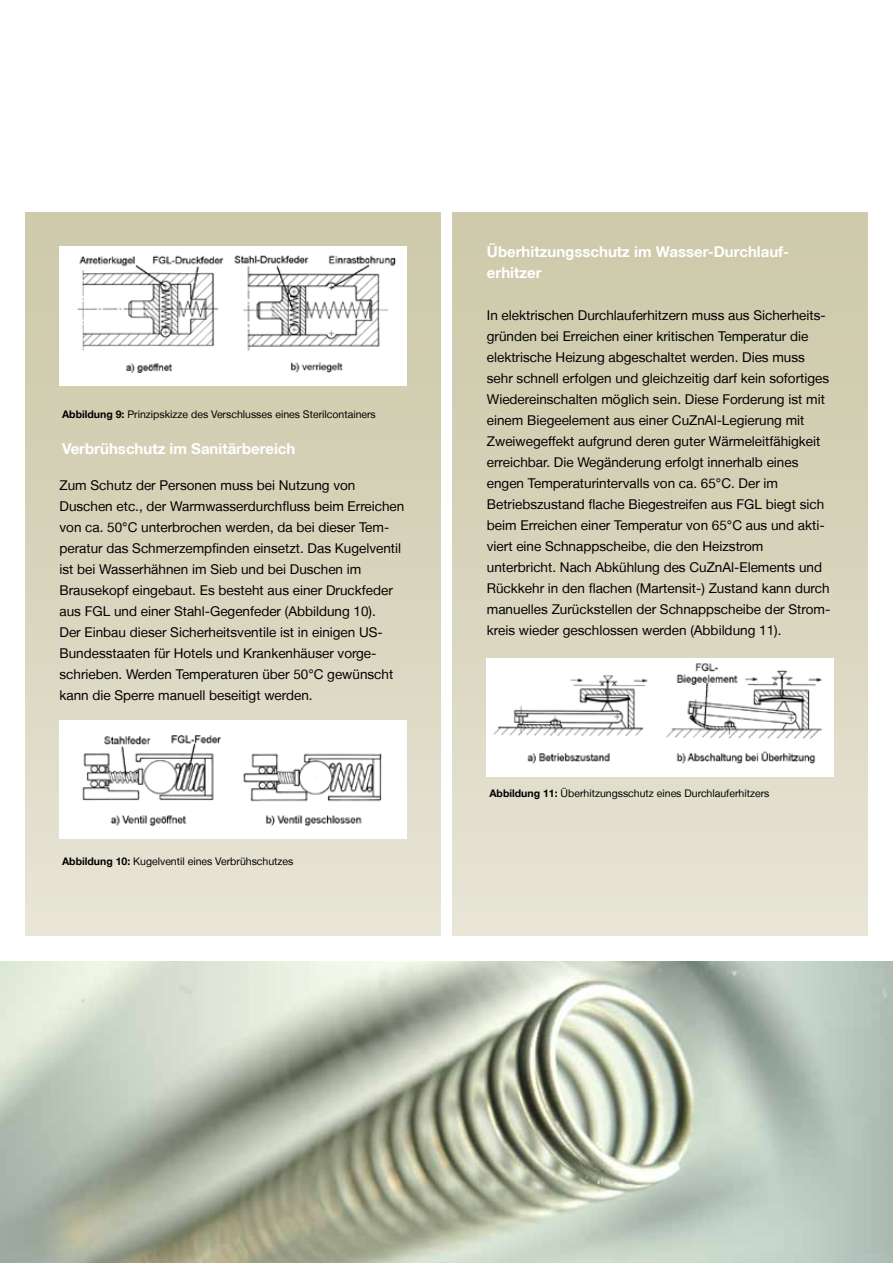
<style>
.page{position:relative;width:893px;height:1263px;background:#fff}
.page>*{position:absolute;margin:0;border:0;box-sizing:border-box;transform-origin:0 0}
.t1{font:700 15px/21px "Helvetica Neue LT";color:#fff}
.t2{font:13.5px/21px "Helvetica Neue LT";color:#000}
.t3{font:10.5px "Helvetica Neue LT";color:#000}
.s1{font-weight:700}
</style>
<div class="page">
<div style="left:453px;top:213px;width:414px;height:722px;background:linear-gradient(to bottom,#cbc7a7,#e7e4d6)"></div>
<div style="left:26px;top:213px;width:414px;height:722px;background:linear-gradient(to bottom,#ccc8a8,#e7e4d5)"></div>
<img style="left:487px;top:658px;width:346px;height:118px">
<img style="left:60px;top:721px;width:346px;height:118px">
<img style="left:0;top:961px;width:893px;height:302px">
<img style="left:60px;top:247px;width:346px;height:139px">
<p class="t3" style="left:62px;top:408px;width:315px"><span class="s1">Abbildung 9:</span> Prinzipskizze des Verschlusses eines Sterilcontainers</p>
<p class="t1" style="left:62px;top:438px;width:235px">Verbrühschutz im Sanitärbereich</p>
<p class="t2" style="left:60px;top:475px;width:346px">Zum Schutz der Personen muss bei Nutzung von Duschen etc., der Warmwasserdurchfluss beim Erreichen von ca. 50°C unterbrochen werden, da bei dieser Tem&shy;peratur das Schmerzempfinden einsetzt. Das Kugelventil ist bei Wasserhähnen im Sieb und bei Duschen im Brausekopf eingebaut. Es besteht aus einer Druckfeder aus FGL und einer Stahl-Gegenfeder (Abbildung 10).<br>Der Einbau dieser Sicherheitsventile ist in einigen US-Bundesstaaten für Hotels und Krankenhäuser vorge&shy;schrieben. Werden Temperaturen über 50°C gewünscht kann die Sperre manuell beseitigt werden.</p>
<p class="t3" style="left:62px;top:855px;width:233px"><span class="s1">Abbildung 10:</span> Kugelventil eines Verbrühschutzes</p>
<p class="t1" style="left:487px;top:241px;width:304px">Überhitzungsschutz im Wasser-Durchlauf&shy;erhitzer</p>
<p class="t2" style="left:487px;top:305px;width:345px">In elektrischen Durchlauferhitzern muss aus Sicherheits&shy;gründen bei Erreichen einer kritischen Temperatur die elektrische Heizung abgeschaltet werden. Dies muss sehr schnell erfolgen und gleichzeitig darf kein sofortiges Wiedereinschalten möglich sein. Diese Forderung ist mit einem Biegeelement aus einer CuZnAl-Legierung mit Zweiwegeffekt aufgrund deren guter Wärmeleitfähigkeit erreichbar. Die Wegänderung erfolgt innerhalb eines engen Temperaturintervalls von ca. 65°C. Der im Betriebszustand flache Biegestreifen aus FGL biegt sich beim Erreichen einer Temperatur von 65°C aus und akti&shy;viert eine Schnappscheibe, die den Heizstrom unterbricht. Nach Abkühlung des CuZnAl-Elements und Rückkehr in den flachen (Martensit-) Zustand kann durch manuelles Zurückstellen der Schnappscheibe der Strom&shy;kreis wieder geschlossen werden (Abbildung 11).</p>
<p class="t3" style="left:489px;top:787px;width:281px"><span class="s1">Abbildung 11:</span> Überhitzungsschutz eines Durchlauferhitzers</p>
</div>
